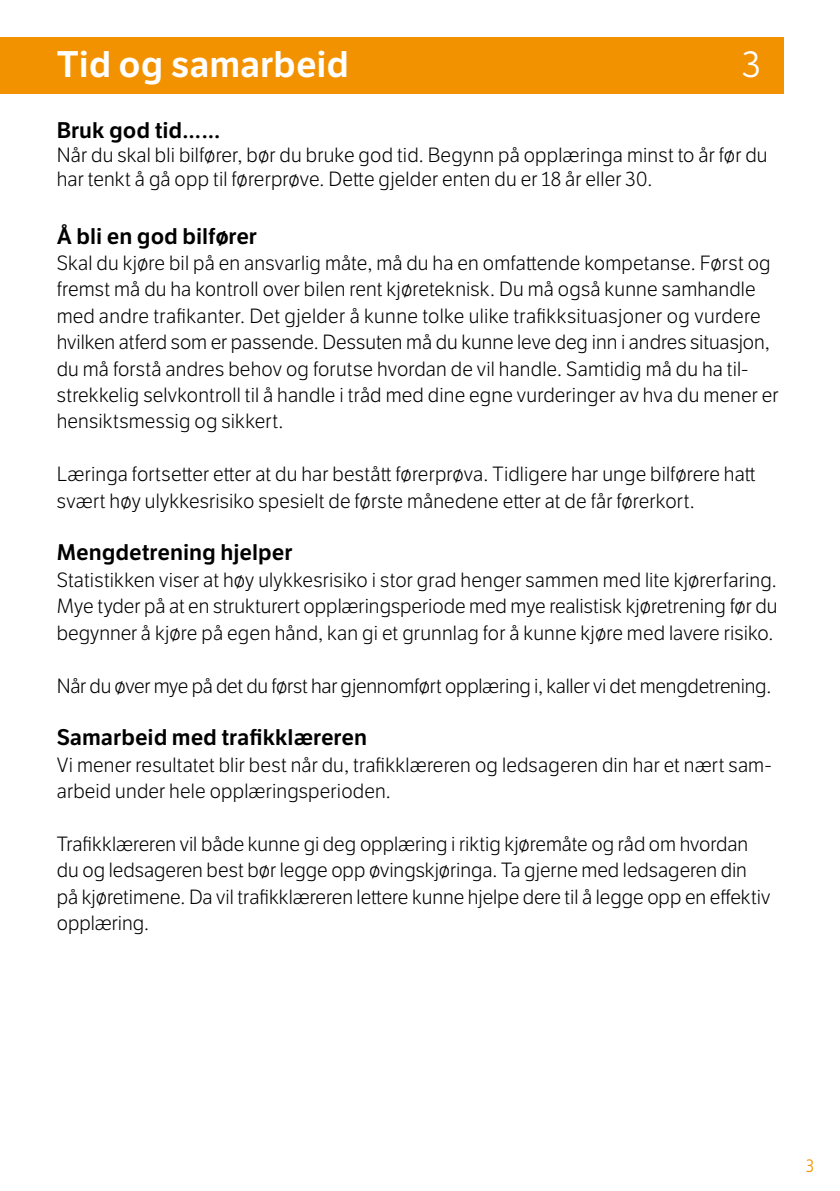
<style>
.page{position:relative;width:840px;height:1191px;background:#fff}
.page>*{position:absolute;margin:0;border:0;box-sizing:border-box;transform-origin:0 0}
.t1{font:600 36px "LFT Etica";color:#fff}
.t2{font:36px "LFT Etica";color:#fff}
.t3{font:600 22px "LFT Etica";color:#000}
.t4{font:300 20px/26.4px "LFT Etica";letter-spacing:.005em;color:#000}
.t5{font:300 condensed 18px "Frutiger LT Std";color:#f39200}
</style>
<div class="page">
<div style="left:0;top:37px;width:782px;height:57px;background:#f39200"></div>
<h1 class="t1" style="left:57px;top:43px;width:293px">Tid og samarbeid</h1>
<p class="t3" style="left:57px;top:117px;width:165px">Bruk god tid……</p>
<p class="t4" style="left:57px;top:143px;width:712px;line-height:24px">Når du skal bli bilfører, bør du bruke god tid. Begynn på opplæringa minst to år før du har tenkt å gå opp til førerprøve. Dette gjelder enten du er 18 år eller 30.</p>
<p class="t3" style="left:57px;top:222px;width:202px">Å bli en god bilfører</p>
<p class="t4" style="left:57px;top:250px;width:722px">Skal du kjøre bil på en ansvarlig måte, må du ha en omfattende kompetanse. Først og fremst må du ha kontroll over bilen rent kjøreteknisk. Du må også kunne samhandle med andre trafikanter. Det gjelder å kunne tolke ulike trafikksituasjoner og vurdere hvilken atferd som er passende. Dessuten må du kunne leve deg inn i andres situasjon, du må forstå andres behov og forutse hvordan de vil handle. Samtidig må du ha til&shy;strekkelig selvkontroll til å handle i tråd med dine egne vurderinger av hva du mener er hensiktsmessig og sikkert.</p>
<p class="t4" style="left:57px;top:461px;width:700px">Læringa fortsetter etter at du har bestått førerprøva. Tidligere har unge bilførere hatt svært høy ulykkesrisiko spesielt de første månedene etter at de får førerkort.</p>
<p class="t3" style="left:57px;top:539px;width:237px">Mengdetrening hjelper</p>
<p class="t4" style="left:57px;top:567px;width:722px;text-align:justify">Statistikken viser at høy ulykkesrisiko i stor grad henger sammen med lite kjørerfaring.<br>Mye tyder på at en strukturert opplæringsperiode med mye realistisk kjøretrening før du begynner å kjøre på egen hånd, kan gi et grunnlag for å kunne kjøre med lavere risiko.</p>
<p class="t4" style="left:57px;top:673px;width:715px">Når du øver mye på det du først har gjennomført opplæring i, kaller vi det mengdetrening.</p>
<p class="t3" style="left:57px;top:724px;width:311px">Samarbeid med trafikklæreren</p>
<p class="t4" style="left:57px;top:752px;width:715px">Vi mener resultatet blir best når du, trafikklæreren og ledsageren din har et nært sam&shy;arbeid under hele opplæringsperioden.</p>
<p class="t4" style="left:57px;top:831px;width:714px">Trafikklæreren vil både kunne gi deg opplæring i riktig kjøremåte og råd om hvordan du og ledsageren best bør legge opp øvingskjøringa. Ta gjerne med ledsageren din på kjøretimene. Da vil trafikklæreren lettere kunne hjelpe dere til å legge opp en effektiv opplæring.</p>
<h1 class="t2" style="left:741px;top:44px;width:20px">3</h1>
<p class="t5" style="left:805px;top:1155px;width:10px">3</p>
</div>
